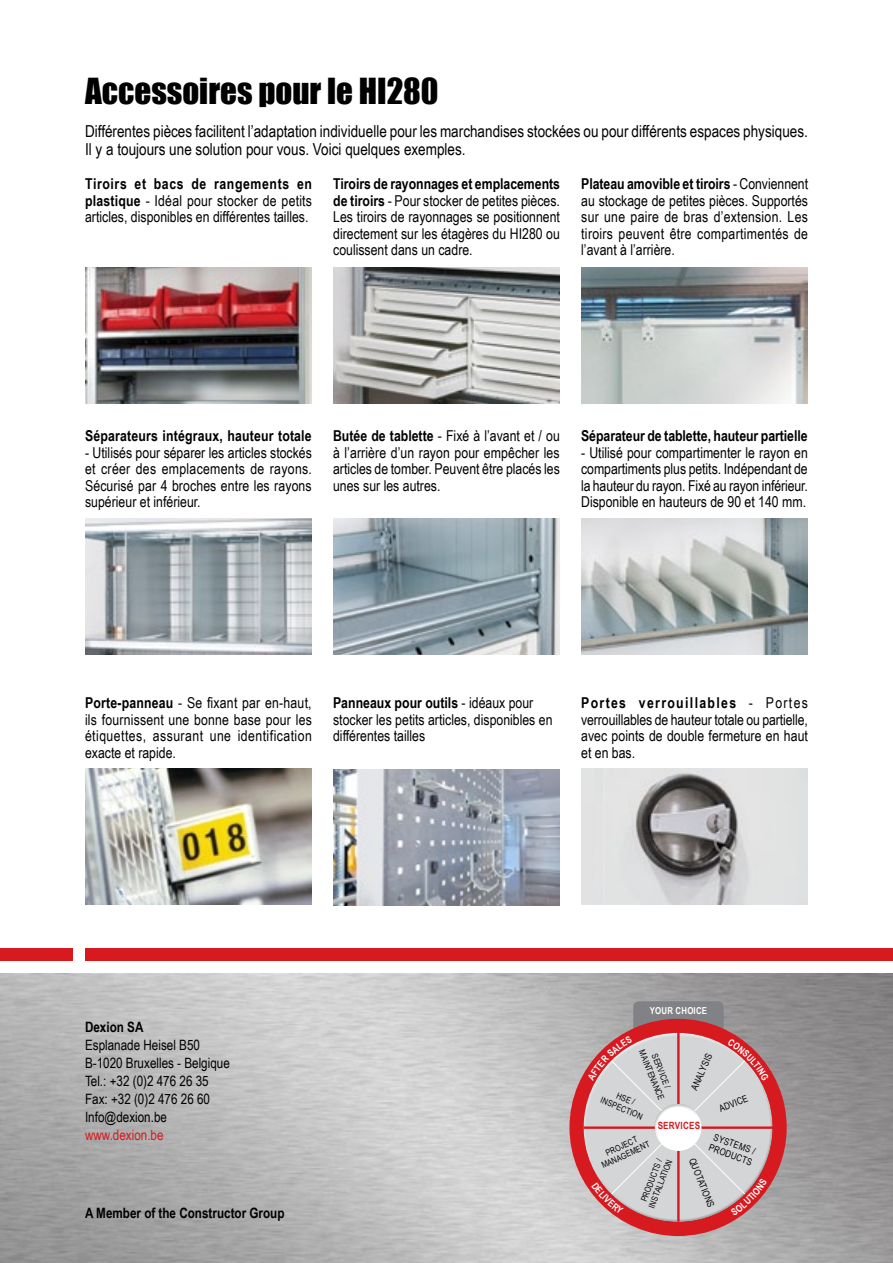
<style>
.page{position:relative;width:893px;height:1263px;background:#fff}
.page>*{position:absolute;margin:0;border:0;box-sizing:border-box;transform-origin:0 0}
.t1{font:33px "Impact";color:#000}
.t2{font:16.5px/18px "Arial Narrow";color:#000}
.t3{font:15px/16.5px "Arial Narrow";color:#000;text-align:justify}
.t4{font:700 15px "Arial Narrow";letter-spacing:-.005em;color:#000}
.t5{font:14.25px/18px "Arial Narrow";color:#000}
.t6{font:700 14.25px "Arial Narrow";color:#000}
.t7{font:14.25px "Arial Narrow";color:#d71920}
.t8{font:700 9.9px "Arial Narrow";letter-spacing:.02em;color:#d71920}
.t9{font:9.6px/11.6px "Arial Narrow";color:#000}
.t10{font:700 9.6px "Arial Narrow";letter-spacing:.02em;color:#fff}
.t11{font:8.55px/9.6px "Arial Narrow";color:#000;text-align:center}
.s1{font-weight:700}
</style>
<div class="page">
<img style="left:0;top:973px;width:893px;height:290px">
<div style="left:633px;top:1001px;width:91px;height:34px;background:#808285;border-radius:6px"></div>
<div style="left:569px;top:1019px;width:218px;height:217px;background:#d71920;border-radius:50%"></div>
<div style="left:583px;top:1032px;width:178px;height:141px;background:#fff;opacity:.75"></div>
<div style="left:587px;top:1063px;width:186px;height:159px;background:#000;opacity:.23"></div>
<hr style="left:583px;top:1126px;width:190px;height:3px;background:#d71920">
<hr style="left:677px;top:1031px;width:3px;height:190px;background:#d71920">
<div style="left:85px;top:948px;width:808px;height:13px;background:#d71920"></div>
<div style="left:0;top:948px;width:72px;height:13px;background:#d71920"></div>
<img style="left:581px;top:518px;width:227px;height:136px">
<img style="left:85px;top:518px;width:227px;height:136px">
<img style="left:333px;top:518px;width:227px;height:136px">
<img style="left:581px;top:769px;width:227px;height:136px">
<img style="left:85px;top:769px;width:227px;height:136px">
<img style="left:333px;top:770px;width:227px;height:136px">
<img style="left:85px;top:267px;width:227px;height:136px">
<img style="left:333px;top:267px;width:227px;height:136px">
<img style="left:581px;top:267px;width:227px;height:136px">
<svg style="left:587px;top:1036px;width:182px;height:179px;background:#d4bbbd"></svg>
<h1 class="t1" style="left:85px;top:65px;width:355px">Accessoires pour le HI280</h1>
<p class="t2" style="left:85px;top:122px;width:724px">Différentes pièces facilitent l’adaptation individuelle pour les marchandises stockées ou pour différents espaces physiques.<br>Il y a toujours une solution pour vous. Voici quelques exemples.</p>
<p class="t3" style="left:85px;top:175px;width:228px"><span class="s1">Tiroirs et bacs de rangements en plastique</span> - Idéal pour stocker de petits articles, disponibles en différentes tailles.</p>
<p class="t3" style="left:333px;top:175px;width:228px"><span class="s1">Tiroirs de rayonnages et emplacements de tiroirs</span> - Pour stocker de petites pièces.<br>Les tiroirs de rayonnages se positionnent directement sur les étagères du HI280 ou coulissent dans un cadre.</p>
<p class="t3" style="left:581px;top:175px;width:228px"><span class="s1">Plateau amovible et tiroirs</span> - Conviennent au stockage de petites pièces. Supportés sur une paire de bras d’extension. Les tiroirs peuvent être compartimentés de l’avant à l’arrière.</p>
<p class="t4" style="left:85px;top:425px;width:228px">Séparateurs intégraux, hauteur totale</p>
<p class="t3" style="left:85px;top:444px;width:228px">- Utilisés pour séparer les articles stockés et créer des emplacements de rayons.<br>Sécurisé par 4 broches entre les rayons supérieur et inférieur.</p>
<p class="t3" style="left:333px;top:427px;width:228px"><span class="s1">Butée de tablette</span> - Fixé à l’avant et / ou à l’arrière d’un rayon pour empêcher les articles de tomber. Peuvent être placés les unes sur les autres.</p>
<p class="t4" style="left:581px;top:425px;width:228px">Séparateur de tablette, hauteur partielle</p>
<p class="t3" style="left:581px;top:444px;width:228px">- Utilisé pour compartimenter le rayon en compartiments plus petits. Indépendant de la hauteur du rayon. Fixé au rayon inférieur.<br>Disponible en hauteurs de 90 et 140 mm.</p>
<p class="t3" style="left:85px;top:694px;width:228px"><span class="s1">Porte-panneau</span> - Se fixant par en-haut, ils fournissent une bonne base pour les étiquettes, assurant une identification exacte et rapide.</p>
<p class="t3" style="left:333px;top:694px;width:221px;text-align:left"><span class="s1">Panneaux pour outils</span> - idéaux pour stocker les petits articles, disponibles en différentes tailles</p>
<p class="t3" style="left:581px;top:694px;width:228px"><span class="s1">Portes verrouillables</span> - Portes verrouillables de hauteur totale ou partielle, avec points de double fermeture en haut et en bas.</p>
<p class="t6" style="left:85px;top:1017px;width:60px">Dexion SA</p>
<p class="t5" style="left:85px;top:1036px;width:146px">Esplanade Heisel B50<br>B-1020 Bruxelles - Belgique<br>Tel.: +32 (0)2 476 26 35<br>Fax: +32 (0)2 476 26 60<br>Info@dexion.be</p>
<p class="t7" style="left:85px;top:1125px;width:80px">www.dexion.be</p>
<p class="t6" style="left:85px;top:1202px;width:201px">A Member of the Constructor Group</p>
<p class="t10" style="left:650px;top:1003px;width:59px">YOUR CHOICE</p>
<p class="t11" style="left:656px;top:1044px;width:55px;line-height:10.4px;rotate:68deg">SERVICE /<br>MAINTENANCE</p>
<p class="t9" style="left:688px;top:1087px;width:41px;rotate:-66deg">ANALYSIS</p>
<p class="t11" style="left:596px;top:1152px;width:54px;rotate:-25deg">PROJECT<br>MANAGEMENT</p>
<p class="t11" style="left:607px;top:1085px;width:46px;line-height:10.4px;rotate:23deg">HSE /<br>INSPECTION</p>
<p class="t9" style="left:717px;top:1103px;width:32px;rotate:-22deg">ADVICE</p>
<p class="t9" style="left:715px;top:1130px;width:47px;rotate:20deg">SYSTEMS /<br>PRODUCTS</p>
<p class="t8" style="left:658px;top:1118px;width:44px">SERVICES</p>
<p class="t9" style="left:698px;top:1156px;width:54px;rotate:68deg">QUOTATIONS</p>
<p class="t11" style="left:638px;top:1202px;width:53px;rotate:-69deg">PRODUCTS /<br>INSTALLATION</p>
</div>
